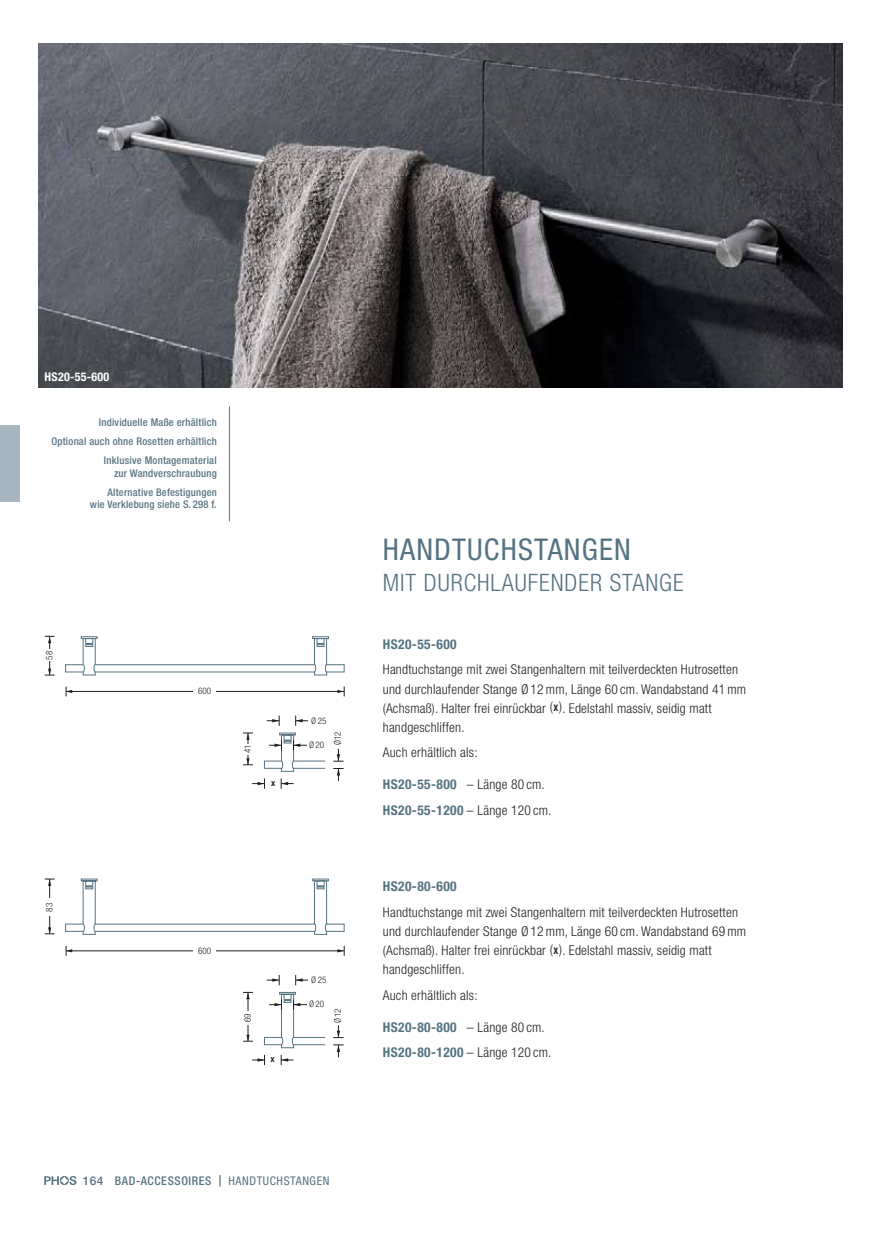
<style>
.page{position:relative;width:872px;height:1234px;background:#fff}
.page>*{position:absolute;margin:0;border:0;box-sizing:border-box;transform-origin:0 0}
.t1{font:condensed 30px "Helvetica Neue LT Std";letter-spacing:.04em;color:#557483}
.t2{font:300 condensed 24px "Helvetica Neue LT Std";letter-spacing:.04em;color:#557483}
.t3{font:300 condensed 13.5px/19.2px "Helvetica Neue LT Std";letter-spacing:.015em;color:#231f20}
.t4{font:700 condensed 13.5px/25.5px "Helvetica Neue LT Std";letter-spacing:.03em;color:#557483}
.t5{font:500 condensed 12px "Helvetica Neue LT Std";letter-spacing:.05em;color:#557483}
.t6{font:700 condensed 12px "Helvetica Neue LT Std";letter-spacing:.02em;color:#fff}
.t7{font:500 condensed 10.65px/19.2px "Helvetica Neue LT Std";letter-spacing:.02em;color:#557483;text-align:right}
.t8{font:500 condensed 10.5px/12.8px "Helvetica Neue LT Std";letter-spacing:.02em;color:#557483;text-align:right}
.t9{font:300 condensed 9px "Helvetica Neue LT Std";color:#231f20}
.t10{font:700 condensed 9px "Helvetica Neue LT Std";color:#231f20}
.s1{font-size:10.65px}
.s2{font-weight:700;font-size:9px}
.s3{font-weight:300;color:#231f20}
.s4{font-stretch:normal}
.s5{font-stretch:normal;font-size:11.25px}
.s6{font-weight:400}
</style>
<div class="page">
<img style="left:38px;top:44px;width:804px;height:343px">
<div style="left:325px;top:664px;width:19px;height:8px;border:1px solid #557483"></div>
<div style="left:65px;top:664px;width:18px;height:8px;border:1px solid #557483"></div>
<hr style="left:66px;top:691px;width:278px;height:1px;background:#231f20">
<svg style="left:66px;top:686px;width:6px;height:10px"></svg>
<svg style="left:337px;top:686px;width:8px;height:10px"></svg>
<div style="left:193px;top:687px;width:23px;height:8px;background:#fff"></div>
<hr style="left:49px;top:636px;width:1px;height:39px;background:#231f20">
<svg style="left:45px;top:668px;width:10px;height:7px"></svg>
<svg style="left:45px;top:636px;width:10px;height:7px"></svg>
<div style="left:46px;top:649px;width:9px;height:12px;background:#fff"></div>
<svg style="left:80px;top:636px;width:249px;height:40px"></svg>
<hr style="left:66px;top:950px;width:278px;height:1px;background:#231f20">
<svg style="left:66px;top:946px;width:6px;height:9px"></svg>
<svg style="left:337px;top:945px;width:8px;height:10px"></svg>
<div style="left:193px;top:947px;width:23px;height:8px;background:#fff"></div>
<hr style="left:49px;top:878px;width:1px;height:55px;background:#231f20">
<svg style="left:45px;top:927px;width:10px;height:7px"></svg>
<svg style="left:45px;top:878px;width:10px;height:7px"></svg>
<div style="left:46px;top:898px;width:9px;height:17px;background:#fff"></div>
<svg style="left:80px;top:878px;width:249px;height:57px"></svg>
<hr style="left:293px;top:767px;width:32px;height:1px;background:#557483">
<hr style="left:293px;top:760px;width:32px;height:1px;background:#557483">
<svg style="left:333px;top:748px;width:10px;height:13px"></svg>
<svg style="left:333px;top:768px;width:10px;height:12px"></svg>
<svg style="left:295px;top:715px;width:13px;height:10px"></svg>
<svg style="left:267px;top:715px;width:13px;height:10px"></svg>
<svg style="left:243px;top:732px;width:64px;height:56px"></svg>
<div style="left:244px;top:743px;width:9px;height:11px;background:#fff"></div>
<hr style="left:293px;top:1044px;width:32px;height:1px;background:#557483">
<hr style="left:293px;top:1036px;width:32px;height:1px;background:#557483">
<svg style="left:333px;top:1025px;width:10px;height:13px"></svg>
<svg style="left:333px;top:1044px;width:10px;height:13px"></svg>
<svg style="left:295px;top:974px;width:13px;height:11px"></svg>
<svg style="left:267px;top:975px;width:13px;height:10px"></svg>
<svg style="left:243px;top:991px;width:64px;height:73px"></svg>
<hr style="left:229px;top:406px;width:1px;height:115px;background:#557483">
<svg style="left:44px;top:1176px;width:33px;height:8px"></svg>
<div style="left:0;top:425px;width:19px;height:77px;background:#a7b6bf"></div>
<p class="t6" style="left:45px;top:369px;width:66px">HS20-55-600</p>
<p class="t7" style="left:51px;top:413px;width:167px">Individuelle Maße erhältlich<br>Optional auch ohne Rosetten erhältlich<br>Inklusive Montagematerial</p>
<p class="t7" style="left:114px;top:464px;width:104px">zur Wandverschraubung</p>
<p class="t8" style="left:90px;top:487px;width:128px">Alternative Befestigungen<br>wie Verklebung <span class="s1">siehe S. 298 f.</span></p>
<p class="t9" style="left:46px;top:659px;width:10px;rotate:-90deg">58</p>
<p class="t9" style="left:46px;top:911px;width:10px;rotate:-90deg">83</p>
<p class="t9" style="left:198px;top:687px;width:14px">600</p>
<p class="t9" style="left:244px;top:753px;width:10px;rotate:-90deg">41</p>
<p class="t10" style="left:271px;top:777px;width:6px">x</p>
<p class="t9" style="left:311px;top:717px;width:17px">Ø 25</p>
<p class="t9" style="left:309px;top:741px;width:17px">Ø 20</p>
<p class="t9" style="left:334px;top:744px;width:15px;rotate:-90deg">Ø 12</p>
<p class="t9" style="left:198px;top:947px;width:14px">600</p>
<p class="t9" style="left:244px;top:1021px;width:10px;rotate:-90deg">69</p>
<p class="t10" style="left:270px;top:1053px;width:6px">x</p>
<p class="t9" style="left:311px;top:976px;width:17px">Ø 25</p>
<p class="t9" style="left:309px;top:1000px;width:17px">Ø 20</p>
<p class="t9" style="left:334px;top:1022px;width:15px;rotate:-90deg">Ø 12</p>
<h1 class="t1" style="left:383px;top:538px;width:250px">HANDTUCHSTANGEN</h1>
<h2 class="t2" style="left:383px;top:574px;width:302px">MIT DURCHLAUFENDER STANGE</h2>
<p class="t4" style="left:383px;top:631px;width:75px">HS20-55-600</p>
<p class="t3" style="left:383px;top:661px;width:365px">Handtuchstange mit zwei Stangenhaltern mit teilverdeckten Hutrosetten und durchlaufender Stange Ø 12 mm, Länge 60 cm. Wandabstand 41 mm (Achsmaß). Halter frei einrückbar ( <span class="s2">X</span> ). Edelstahl massiv, seidig matt handgeschliffen.</p>
<p class="t3" style="left:383px;top:744px;width:96px">Auch erhältlich als:</p>
<p class="t4" style="left:383px;top:771px;width:170px">HS20-55-800 <span class="s3">– Länge 80 cm.<br></span>HS20-55-1200 <span class="s3">– Länge 120 cm.</span></p>
<p class="t4" style="left:383px;top:873px;width:75px">HS20-80-600</p>
<p class="t3" style="left:383px;top:904px;width:365px">Handtuchstange mit zwei Stangenhaltern mit teilverdeckten Hutrosetten und durchlaufender Stange Ø 12 mm, Länge 60 cm. Wandabstand 69 mm (Achsmaß). Halter frei einrückbar ( <span class="s2">X</span> ). Edelstahl massiv, seidig matt handgeschliffen.</p>
<p class="t3" style="left:383px;top:986px;width:96px">Auch erhältlich als:</p>
<p class="t4" style="left:383px;top:1014px;width:170px">HS20-80-800 <span class="s3">– Länge 80 cm.<br></span>HS20-80-1200 <span class="s3">– Länge 120 cm.</span></p>
<p class="t5" style="left:83px;top:1176px;width:248px"><span class="s4">164</span> BAD-ACCESSOIRES <span class="s5">|</span> <span class="s6">HANDTUCHSTANGEN</span></p>
</div>
